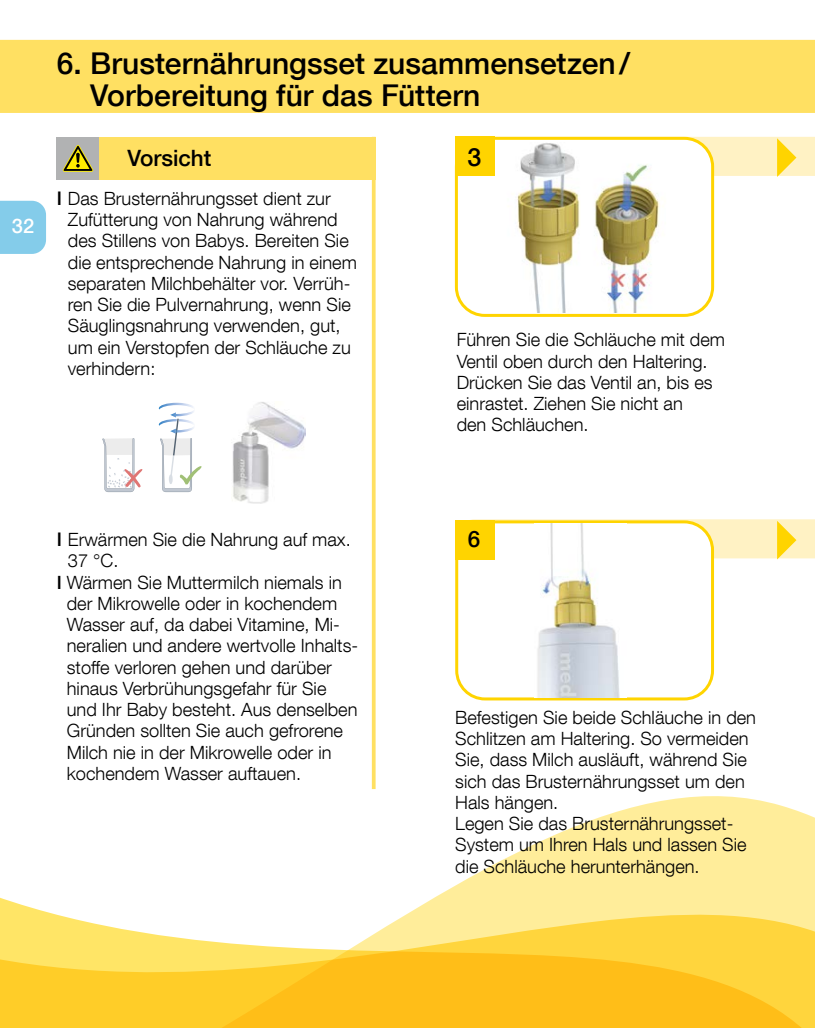
<style>
.page{position:relative;width:815px;height:1028px;background:#fff}
.page>*{position:absolute;margin:0;border:0;box-sizing:border-box;transform-origin:0 0}
.t1{font:500 30px/32.5px "Helvetica Neue LT Com";color:#000}
.t2{font:500 25px "Helvetica Neue LT Com";color:#000}
.t3{font:500 22.5px "Helvetica Neue LT Com";color:#000}
.t4{font:500 20px "Helvetica Neue LT Com";color:#fff}
.t5{font:300 18.25px/21.2px "Helvetica Neue LT Com";color:#000}
.s1{font-weight:500;font-size:18.75px}
.s2{font-weight:500}
</style>
<div class="page">
<div style="left:0;top:40px;width:815px;height:73px;background:#ffe062"></div>
<div style="left:0;top:201px;width:46px;height:53px;background:#84ccea"></div>
<svg style="left:0;top:800px;width:815px;height:228px"></svg>
<img style="left:517px;top:177px;width:143px;height:135px">
<div style="left:455px;top:137px;width:259px;height:180px;border:3px solid #ffd400;border-radius:28px"></div>
<div style="left:57px;top:137px;width:319px;height:42px;background:#ffe062"></div>
<svg style="left:372px;top:179px;width:4px;height:610px;background:#ffe271"></svg>
<div style="left:57px;top:137px;width:42px;height:42px;background:#b1b2b3"></div>
<svg style="left:63px;top:145px;width:30px;height:27px"></svg>
<img style="left:232px;top:402px;width:73px;height:101px">
<img style="left:159px;top:403px;width:35px;height:6px">
<img style="left:170px;top:408px;width:24px;height:9px">
<svg style="left:160px;top:418px;width:42px;height:74px"></svg>
<svg style="left:102px;top:438px;width:41px;height:54px"></svg>
<div style="left:455px;top:137px;width:39px;height:39px;background:#ffd400"></div>
<svg style="left:458px;top:137px;width:357px;height:40px"></svg>
<div style="left:455px;top:520px;width:259px;height:180px;border:3px solid #ffd400;border-radius:28px"></div>
<img style="left:535px;top:559px;width:92px;height:138px">
<svg style="left:455px;top:519px;width:360px;height:40px"></svg>
<p class="t4" style="left:12px;top:214px;width:24px">32</p>
<h1 class="t1" style="left:90px;top:46px;width:541px;text-indent:-33px">6. Brusternährungsset zusammensetzen/<br>Vorbereitung für das Füttern</h1>
<p class="t3" style="left:128px;top:145px;width:85px">Vorsicht</p>
<p class="t5" style="left:68px;top:187px;width:291px;text-indent:-11px"><span class="s1">I</span> Das Brusternährungsset dient zur Zufütterung von Nahrung während des Stillens von Babys. Bereiten Sie die entsprechende Nahrung in einem separaten Milchbehälter vor. Verrüh&shy;ren Sie die Pulvernahrung, wenn Sie Säuglingsnahrung verwenden, gut, um ein Verstopfen der Schläuche zu verhindern:</p>
<h2 class="t2" style="left:468px;top:142px;width:15px">3</h2>
<p class="t5" style="left:457px;top:329px;width:270px">Führen Sie die Schläuche mit dem<br>Ventil oben durch den Haltering.<br>Drücken Sie das Ventil an, bis es einrastet. Ziehen Sie nicht an<br>den Schläuchen.</p>
<p class="t5" style="left:57px;top:528px;width:296px"><span class="s1">I</span> Erwärmen Sie die Nahrung auf max.</p>
<p class="t5" style="left:68px;top:550px;width:52px">37 °C.</p>
<p class="t5" style="left:57px;top:571px;width:287px"><span class="s2">I</span> Wärmen Sie Muttermilch niemals in</p>
<p class="t5" style="left:67px;top:592px;width:272px">der Mikrowelle oder in kochendem</p>
<p class="t5" style="left:67px;top:613px;width:275px">Wasser auf, da dabei Vitamine, Mi-</p>
<p class="t5" style="left:67px;top:635px;width:293px">neralien und andere wertvolle Inhalts-</p>
<p class="t5" style="left:67px;top:656px;width:267px">stoffe verloren gehen und darüber</p>
<p class="t5" style="left:67px;top:677px;width:261px">hinaus Verbrühungsgefahr für Sie</p>
<p class="t5" style="left:67px;top:698px;width:292px">und Ihr Baby besteht. Aus denselben</p>
<p class="t5" style="left:67px;top:720px;width:278px">Gründen sollten Sie auch gefrorene</p>
<p class="t5" style="left:67px;top:741px;width:266px">Milch nie in der Mikrowelle oder in</p>
<p class="t5" style="left:67px;top:762px;width:236px">kochendem Wasser auftauen.</p>
<p class="t3" style="left:468px;top:525px;width:14px">6</p>
<p class="t5" style="left:455px;top:706px;width:302px">Befestigen Sie beide Schläuche in den<br>Schlitzen am Haltering. So vermeiden<br>Sie, dass Milch ausläuft, während Sie sich das Brusternährungsset um den<br>Hals hängen.<br>Legen Sie das Brusternährungsset-<br>System um Ihren Hals und lassen Sie die Schläuche herunterhängen.</p>
</div>
